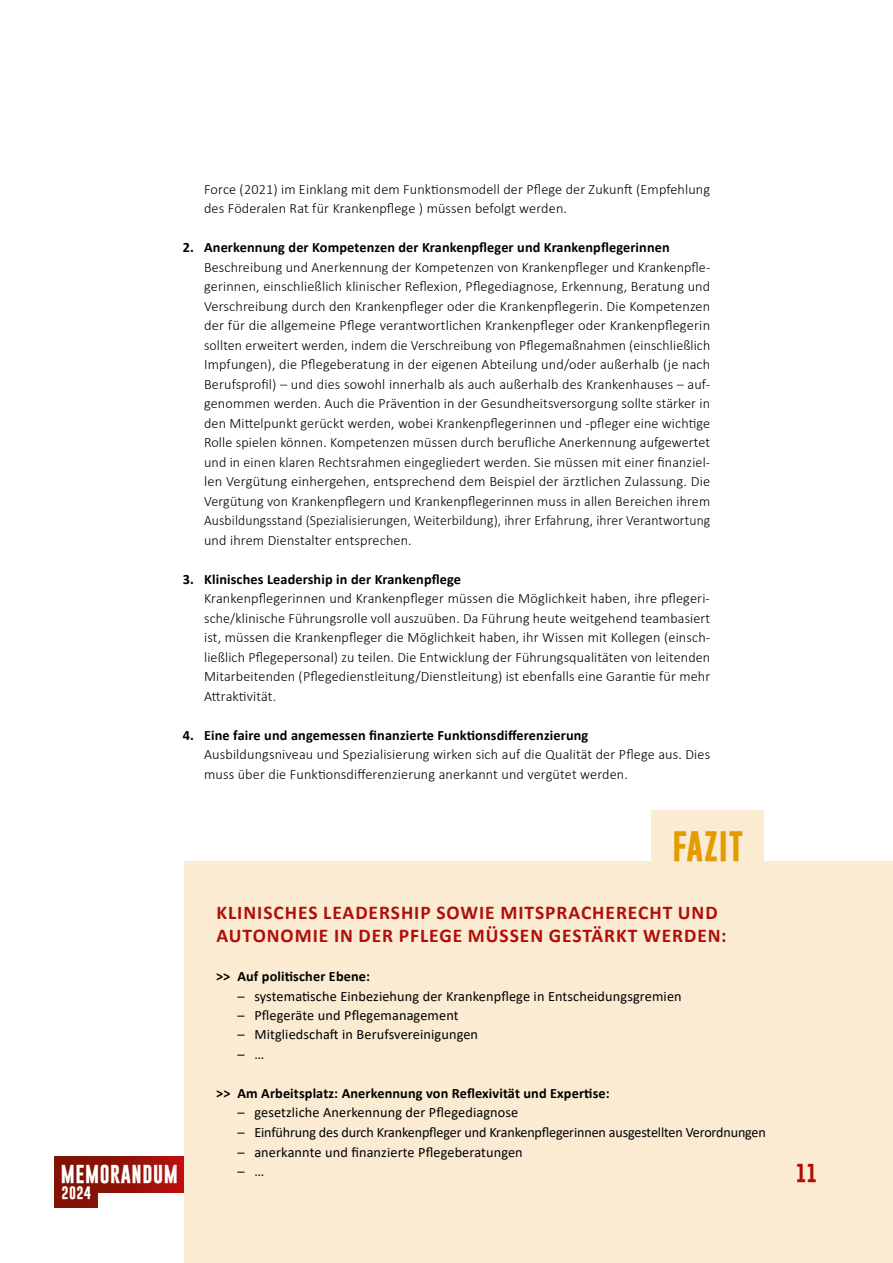
<style>
.page{position:relative;width:893px;height:1263px;background:#fff}
.page>*{position:absolute;margin:0;border:0;box-sizing:border-box;transform-origin:0 0}
.t1{font:700 30.75px "Gobold";letter-spacing:.03em;color:#e49b00}
.t2{font:700 19.5px/22.5px "Calibri";letter-spacing:.05em;color:#ae0f0a}
.t3{font:700 18.75px "Gobold";letter-spacing:.03em;color:#fff}
.t4{font:700 18.75px "Gobold";color:#ae0f0a}
.t5{font:300 14.25px/19.5px "Calibri";letter-spacing:.01em;color:#000}
.t6{font:700 14.25px "Calibri";letter-spacing:.01em;color:#000}
.t7{font:14.25px "Calibri";letter-spacing:.01em;color:#000}
.t8{font:14.25px "Calibri";letter-spacing:-.01em;color:#000}
.t9{font:700 13.05px "Gobold";color:#fff}
</style>
<div class="page">
<svg style="left:54px;top:1156px;width:131px;height:51px"></svg>
<div style="left:98px;top:1193px;width:93px;height:27px;background:#fff"></div>
<div style="left:185px;top:862px;width:708px;height:401px;background:#fbebd2"></div>
<div style="left:651px;top:810px;width:113px;height:74px;background:#fbebd2"></div>
<p class="t5" style="left:204px;top:178px;width:508px">Force (2021) im Einklang mit dem Funktionsmodell der Pflege der Zukunft (Empfehlung des Föderalen Rat für Krankenpflege ) müssen befolgt werden.</p>
<p class="t6" style="left:183px;top:237px;width:488px">2. Anerkennung der Kompetenzen der Krankenpfleger und Krankenpflegerinnen</p>
<p class="t5" style="left:204px;top:256px;width:508px;text-align:justify">Beschreibung und Anerkennung der Kompetenzen von Krankenpfleger und Krankenpfle&shy;gerinnen, einschließlich klinischer Reflexion, Pflegediagnose, Erkennung, Beratung und Verschreibung durch den Krankenpfleger oder die Krankenpflegerin. Die Kompetenzen der für die allgemeine Pflege verantwortlichen Krankenpfleger oder Krankenpflegerin sollten erweitert werden, indem die Verschreibung von Pflegemaßnahmen (einschließlich Impfungen), die Pflegeberatung in der eigenen Abteilung und/oder außerhalb (je nach Berufsprofil) – und dies sowohl innerhalb als auch außerhalb des Krankenhauses – auf&shy;genommen werden. Auch die Prävention in der Gesundheitsversorgung sollte stärker in den Mittelpunkt gerückt werden, wobei Krankenpflegerinnen und -pfleger eine wichtige Rolle spielen können. Kompetenzen müssen durch berufliche Anerkennung aufgewertet und in einen klaren Rechtsrahmen eingegliedert werden. Sie müssen mit einer finanziel&shy;len Vergütung einhergehen, entsprechend dem Beispiel der ärztlichen Zulassung. Die Vergütung von Krankenpflegern und Krankenpflegerinnen muss in allen Bereichen ihrem Ausbildungsstand (Spezialisierungen, Weiterbildung), ihrer Erfahrung, ihrer Verantwortung und ihrem Dienstalter entsprechen.</p>
<p class="t6" style="left:183px;top:569px;width:280px">3. Klinisches Leadership in der Krankenpflege</p>
<p class="t5" style="left:204px;top:588px;width:508px;text-align:justify">Krankenpflegerinnen und Krankenpfleger müssen die Möglichkeit haben, ihre pflegeri&shy;sche/klinische Führungsrolle voll auszuüben. Da Führung heute weitgehend teambasiert ist, müssen die Krankenpfleger die Möglichkeit haben, ihr Wissen mit Kollegen (einsch&shy;ließlich Pflegepersonal) zu teilen. Die Entwicklung der Führungsqualitäten von leitenden Mitarbeitenden (Pflegedienstleitung/Dienstleitung) ist ebenfalls eine Garantie für mehr Attraktivität.</p>
<p class="t6" style="left:183px;top:725px;width:407px">4. Eine faire und angemessen finanzierte Funktionsdifferenzierung</p>
<p class="t5" style="left:204px;top:744px;width:508px">Ausbildungsniveau und Spezialisierung wirken sich auf die Qualität der Pflege aus. Dies muss über die Funktionsdifferenzierung anerkannt und vergütet werden.</p>
<h3 class="t3" style="left:61px;top:1162px;width:118px">MEMORANDUM</h3>
<p class="t9" style="left:62px;top:1184px;width:31px">2024</p>
<h1 class="t1" style="left:673px;top:826px;width:72px">FAZIT</h1>
<h2 class="t2" style="left:216px;top:901px;width:512px">KLINISCHES LEADERSHIP SOWIE MITSPRACHERECHT UND<br>AUTONOMIE IN DER PFLEGE MÜSSEN GESTÄRKT WERDEN:</h2>
<p class="t6" style="left:216px;top:966px;width:156px">&gt;&gt; Auf politischer Ebene:</p>
<p class="t7" style="left:237px;top:986px;width:446px">– systematische Einbeziehung der Krankenpflege in Entscheidungsgremien</p>
<p class="t7" style="left:237px;top:1005px;width:223px">– Pflegeräte und Pflegemanagement</p>
<p class="t7" style="left:237px;top:1025px;width:242px">– Mitgliedschaft in Berufsvereinigungen</p>
<p class="t7" style="left:237px;top:1044px;width:28px">– …</p>
<p class="t6" style="left:216px;top:1083px;width:395px">&gt;&gt; Am Arbeitsplatz: Anerkennung von Reflexivität und Expertise:</p>
<p class="t7" style="left:237px;top:1103px;width:282px">– gesetzliche Anerkennung der Pflegediagnose</p>
<p class="t8" style="left:237px;top:1122px;width:530px">– Einführung des durch Krankenpfleger und Krankenpflegerinnen ausgestellten Verordnungen</p>
<p class="t7" style="left:237px;top:1142px;width:287px">– anerkannte und finanzierte Pflegeberatungen</p>
<p class="t7" style="left:237px;top:1161px;width:28px">– …</p>
<h3 class="t4" style="left:796px;top:1160px;width:23px">11</h3>
</div>
